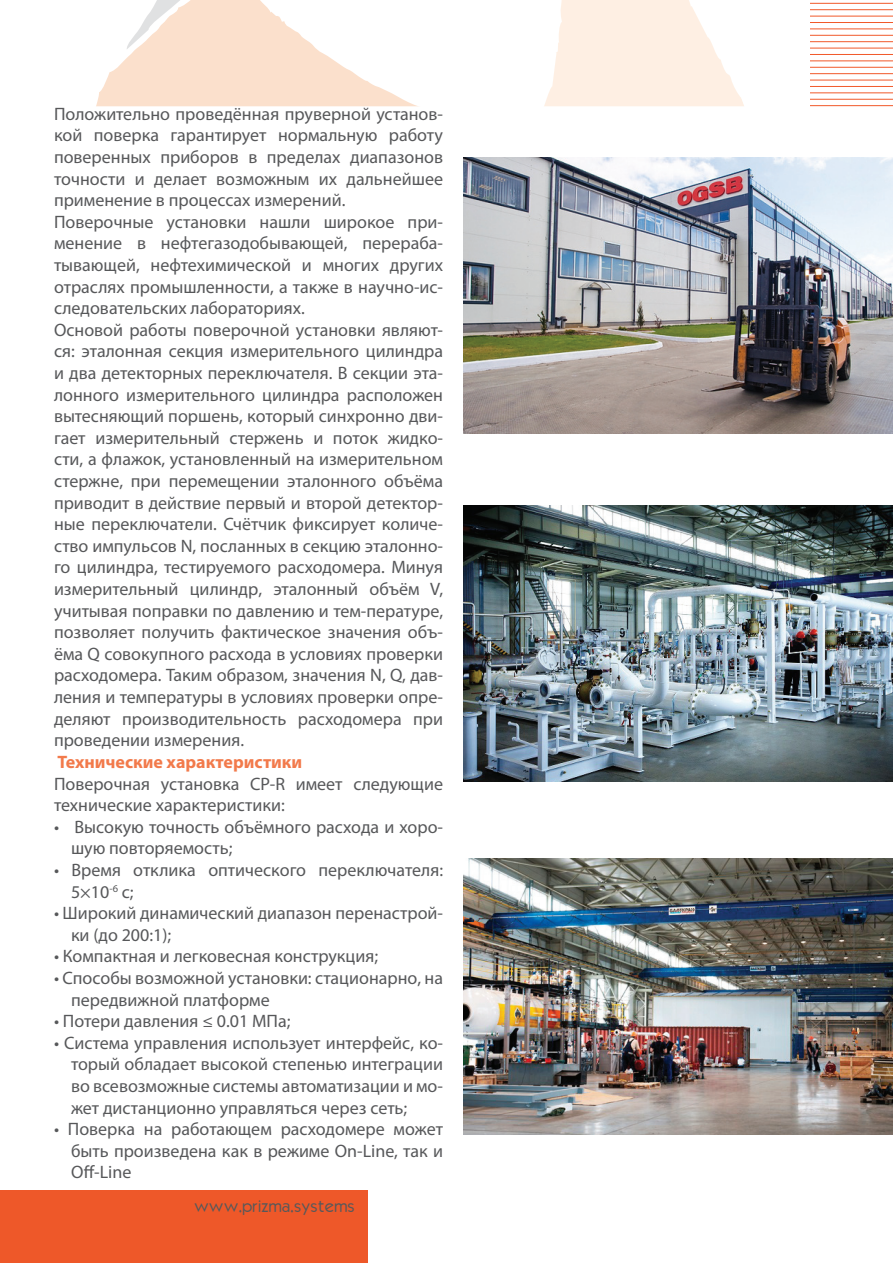
<style>
.page{position:relative;width:893px;height:1263px;background:#fff}
.page>*{position:absolute;margin:0;border:0;box-sizing:border-box;transform-origin:0 0}
.t1{font:18px/21.6px "Myriad Pro";color:#57585a;text-align:justify}
.t2{font:700 18px "Myriad Pro";color:#f27a4b}
.t3{font:16.5px "Kabel";color:#57585a}
</style>
<div class="page">
<svg style="left:96px;top:59px;width:30px;height:47px"></svg>
<svg style="left:126px;top:0;width:618px;height:106px"></svg>
<div style="left:0;top:1191px;width:368px;height:72px;background:#ee5829"></div>
<svg style="left:810px;top:2px;width:83px;height:104px"></svg>
<img style="left:463px;top:157px;width:430px;height:277px">
<img style="left:463px;top:505px;width:430px;height:277px">
<img style="left:463px;top:858px;width:430px;height:277px">
<p class="t1" style="left:54px;top:103px;width:391px">Положительно проведённая пруверной установ&shy;кой поверка гарантирует нормальную работу поверенных приборов в пределах диапазонов точности и делает возможным их дальнейшее применение в процессах измерений.</p>
<p class="t1" style="left:54px;top:211px;width:391px">Поверочные установки нашли широкое при&shy;менение в нефтегазодобывающей, перераба&shy;тывающей, нефтехимической и многих других отраслях промышленности, а также в научно-ис&shy;следовательских лабораториях.</p>
<p class="t1" style="left:54px;top:319px;width:391px">Основой работы поверочной установки являют&shy;ся: эталонная секция измерительного цилиндра и два детекторных переключателя. В секции эта&shy;лонного измерительного цилиндра расположен вытесняющий поршень, который синхронно дви&shy;гает измерительный стержень и поток жидко&shy;сти, а флажок, установленный на измерительном стержне, при перемещении эталонного объёма приводит в действие первый и второй детектор&shy;ные переключатели. Счётчик фиксирует количе&shy;ство импульсов N, посланных в секцию эталонно&shy;го цилиндра, тестируемого расходомера. Минуя измерительный цилиндр, эталонный объём V, учитывая поправки по давлению и тем-пературе, позволяет получить фактическое значения объ&shy;ёма Q совокупного расхода в условиях проверки расходомера. Таким образом, значения N, Q, дав&shy;ления и температуры в условиях проверки опре&shy;деляют производительность расходомера при проведении измерения.</p>
<p class="t2" style="left:58px;top:750px;width:246px">Технические характеристики</p>
<p class="t1" style="left:54px;top:772px;width:391px">Поверочная установка CP-R имеет следующие технические характеристики:</p>
<p class="t1" style="left:71px;top:815px;width:374px;text-indent:-17px">• Высокую точность объёмного расхода и хоро&shy;шую повторяемость;</p>
<p class="t1" style="left:71px;top:859px;width:374px;text-indent:-17px">• Время отклика оптического переключателя:<br>5×10<sup>-6</sup> с;</p>
<p class="t1" style="left:71px;top:902px;width:374px;text-indent:-17px">• Широкий динамический диапазон перенастрой&shy;ки (до 200:1);</p>
<p class="t1" style="left:54px;top:945px;width:326px">• Компактная и легковесная конструкция;</p>
<p class="t1" style="left:71px;top:967px;width:374px;text-indent:-17px">• Способы возможной установки: стационарно, на передвижной платформе</p>
<p class="t1" style="left:54px;top:1010px;width:238px">• Потери давления ≤ 0.01 МПа;</p>
<p class="t1" style="left:71px;top:1031px;width:374px;text-indent:-17px">• Система управления использует интерфейс, ко&shy;торый обладает высокой степенью интеграции во всевозможные системы автоматизации и мо&shy;жет дистанционно управляться через сеть;</p>
<p class="t1" style="left:71px;top:1118px;width:374px;text-indent:-17px">• Поверка на работающем расходомере может быть произведена как в режиме On-Line, так и Off-Line</p>
<p class="t3" style="left:194px;top:1196px;width:162px">www.prizma.systems</p>
</div>
